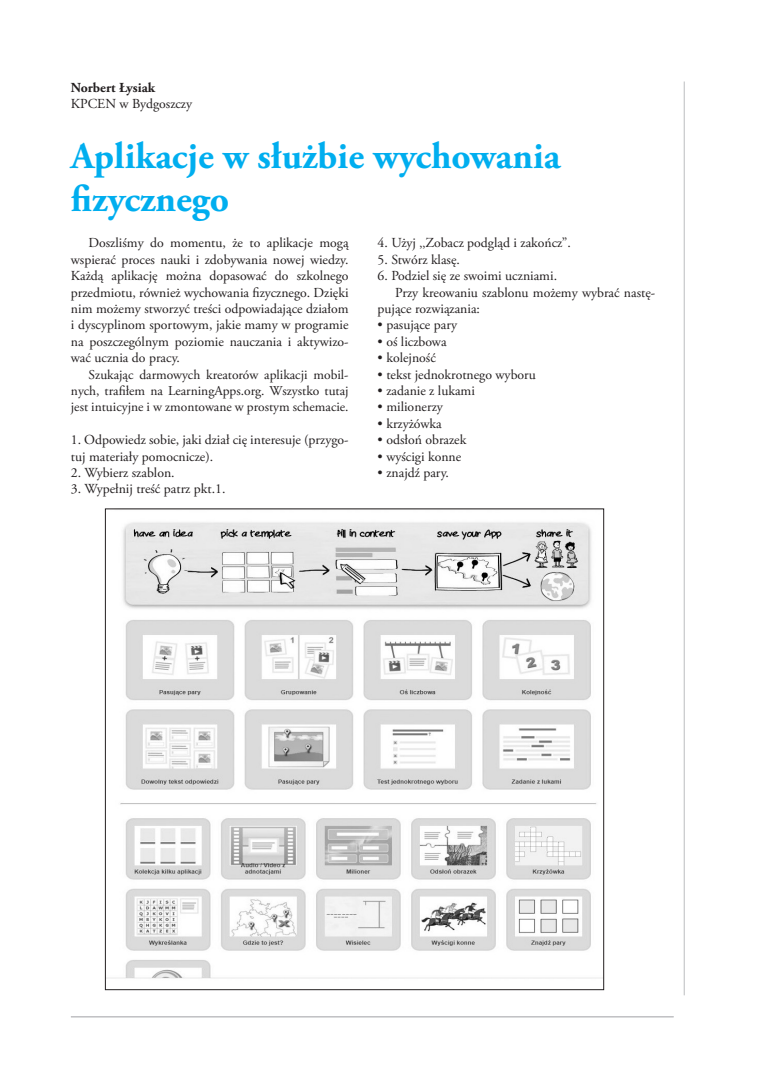
<style>
.page{position:relative;width:780px;height:1088px;background:#fff}
.page>*{position:absolute;margin:0;border:0;box-sizing:border-box;transform-origin:0 0}
.t1{font:700 37.5px "Adobe Garamond Pro";color:#00aeef}
.t2{font:13.75px/16.4px "Adobe Garamond Pro";color:#231f20}
.t3{font:700 13.75px "Adobe Garamond Pro";color:#231f20}
.t4{font:13.5px/16.4px "Adobe Garamond Pro";color:#231f20;text-align:justify}
</style>
<div class="page">
<hr style="left:684px;top:81px;width:1px;height:914px;background:#bcbdc0">
<hr style="left:71px;top:1016px;width:602px;height:1px;background:#bcbdc0">
<img style="left:107px;top:522px;width:495px;height:457px">
<p class="t3" style="left:71px;top:80px;width:86px">Norbert Łysiak</p>
<p class="t2" style="left:71px;top:96px;width:123px">KPCEN w Bydgoszczy</p>
<p class="t1" style="left:71px;top:134px;width:491px">Aplikacje w służbie wychowania</p>
<p class="t1" style="left:71px;top:177px;width:160px">fizycznego</p>
<p class="t2" style="left:71px;top:235px;width:279px;text-align:justify;text-indent:18px">Doszliśmy do momentu, że to aplikacje mogą wspierać proces nauki i zdobywania nowej wiedzy.<br>Każdą aplikację można dopasować do szkolnego przedmiotu, również wychowania fizycznego. Dzięki nim możemy stworzyć treści odpowiadające działom i dyscyplinom sportowym, jakie mamy w programie na poszczególnym poziomie nauczania i aktywizo&shy;wać ucznia do pracy.</p>
<p class="t4" style="left:71px;top:367px;width:279px;text-indent:18px">Szukając darmowych kreatorów aplikacji mobil&shy;nych, trafiłem na LearningApps.org. Wszystko tutaj jest intuicyjne i w zmontowane w prostym schemacie.</p>
<p class="t2" style="left:71px;top:432px;width:279px">1. Odpowiedz sobie, jaki dział cię interesuje (przygo&shy;tuj materiały pomocnicze).</p>
<p class="t2" style="left:71px;top:465px;width:105px">2. Wybierz szablon.</p>
<p class="t2" style="left:71px;top:481px;width:156px">3. Wypełnij treść patrz pkt.1.</p>
<p class="t2" style="left:377px;top:235px;width:195px">4. Użyj ‚‚Zobacz podgląd i zakończ”.</p>
<p class="t2" style="left:377px;top:252px;width:84px">5. Stwórz klasę.</p>
<p class="t2" style="left:377px;top:268px;width:181px">6. Podziel się ze swoimi uczniami.</p>
<p class="t2" style="left:377px;top:285px;width:279px;text-indent:18px">Przy kreowaniu szablonu możemy wybrać nastę&shy;pujące rozwiązania:</p>
<p class="t2" style="left:377px;top:317px;width:81px">• pasujące pary</p>
<p class="t2" style="left:377px;top:334px;width:70px">• oś liczbowa</p>
<p class="t2" style="left:377px;top:350px;width:60px">• kolejność</p>
<p class="t2" style="left:377px;top:367px;width:160px">• tekst jednokrotnego wyboru</p>
<p class="t2" style="left:377px;top:383px;width:99px">• zadanie z lukami</p>
<p class="t2" style="left:377px;top:399px;width:67px">• milionerzy</p>
<p class="t2" style="left:377px;top:416px;width:66px">• krzyżówka</p>
<p class="t2" style="left:377px;top:432px;width:90px">• odsłoń obrazek</p>
<p class="t2" style="left:377px;top:449px;width:85px">• wyścigi konne</p>
<p class="t2" style="left:377px;top:465px;width:73px">• znajdź pary.</p>
</div>
